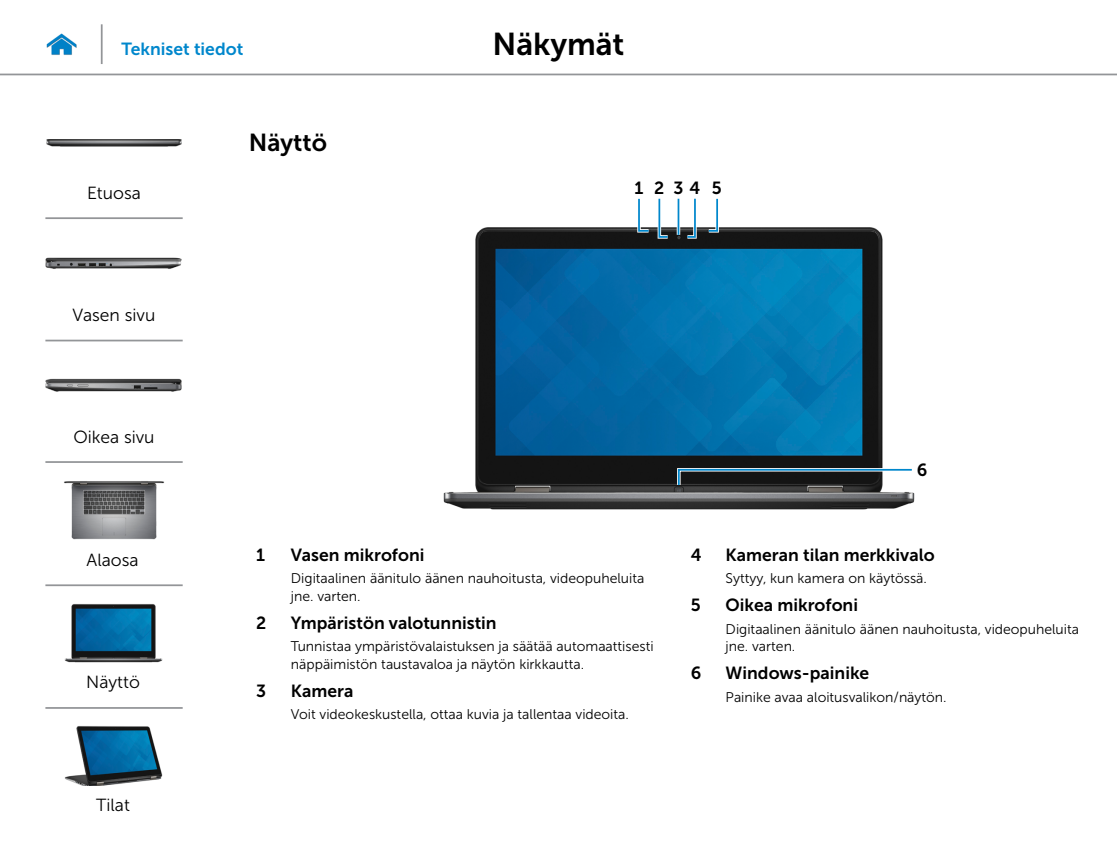
<style>
.page{position:relative;width:1117px;height:844px;background:#fff}
.page>*{position:absolute;margin:0;border:0;box-sizing:border-box;transform-origin:0 0}
.t1{font:31.5px "Museo Sans For Dell 700";color:#000}
.Head2{font:24.5px "Museo Sans For Dell 700";color:#000}
.Callout_Head{font:17.5px "Museo Sans For Dell 700";color:#000}
.t2{font:17.5px "Museo Sans For Dell 300";color:#000}
.t3{font:17.5px "Museo Sans For Dell 700";color:#0087cc}
.Callout-L{font:17.5px "Museo Sans For Dell 700";color:#000}
.Callout_description{font:14px/17.5px "Museo Sans For Dell 300";color:#000}
</style>
<div class="page">
<hr style="left:0;top:74px;width:1116px;height:1px;background:#939598">
<img style="left:46px;top:33px;width:31px;height:22px">
<img style="left:443px;top:227px;width:472px;height:283px">
<svg style="left:676px;top:199px;width:4px;height:36px"></svg>
<hr style="left:677px;top:199px;width:2px;height:36px;background:#0087cc">
<svg style="left:635px;top:198px;width:36px;height:42px"></svg>
<svg style="left:683px;top:198px;width:15px;height:42px"></svg>
<svg style="left:705px;top:198px;width:15px;height:36px"></svg>
<svg style="left:675px;top:466px;width:240px;height:22px;background:#465157"></svg>
<hr style="left:101px;top:24px;width:2px;height:40px;background:#939598">
<img style="left:46px;top:139px;width:136px;height:8px">
<img style="left:45px;top:257px;width:137px;height:12px">
<img style="left:45px;top:378px;width:137px;height:14px">
<img style="left:64px;top:481px;width:100px;height:58px">
<img style="left:65px;top:604px;width:98px;height:58px">
<img style="left:65px;top:726px;width:98px;height:59px">
<hr style="left:45px;top:217px;width:138px;height:2px;background:#939598">
<hr style="left:45px;top:339px;width:138px;height:2px;background:#939598">
<hr style="left:45px;top:461px;width:138px;height:2px;background:#939598">
<hr style="left:45px;top:584px;width:138px;height:2px;background:#939598">
<hr style="left:45px;top:706px;width:138px;height:2px;background:#939598">
<p class="t3" style="left:122px;top:39px;width:123px">Tekniset tiedot</p>
<h1 class="t1" style="left:492px;top:26px;width:133px">Näkymät</h1>
<p class="t2" style="left:87px;top:183px;width:55px">Etuosa</p>
<p class="t2" style="left:73px;top:305px;width:84px">Vasen sivu</p>
<p class="t2" style="left:73px;top:428px;width:83px">Oikea sivu</p>
<p class="t2" style="left:87px;top:550px;width:53px">Alaosa</p>
<p class="t2" style="left:86px;top:672px;width:55px">Näyttö</p>
<p class="t2" style="left:96px;top:795px;width:35px">Tilat</p>
<p class="Head2" style="left:249px;top:128px;width:80px">Näyttö</p>
<p class="Callout-L" style="left:634px;top:178px;width:10px">1</p>
<p class="Callout-L" style="left:654px;top:178px;width:12px">2</p>
<p class="Callout-L" style="left:673px;top:178px;width:28px">3 4</p>
<p class="Callout-L" style="left:711px;top:178px;width:11px">5</p>
<p class="Callout-L" style="left:916px;top:460px;width:12px">6</p>
<p class="Callout_Head" style="left:256px;top:544px;width:10px">1</p>
<p class="Callout_Head" style="left:291px;top:544px;width:135px">Vasen mikrofoni</p>
<p class="Callout_description" style="left:291px;top:569px;width:355px">Digitaalinen äänitulo äänen nauhoitusta, videopuheluita jne. varten.</p>
<p class="Callout_Head" style="left:256px;top:612px;width:12px">2</p>
<p class="Callout_Head" style="left:291px;top:612px;width:207px">Ympäristön valotunnistin</p>
<p class="Callout_description" style="left:291px;top:637px;width:364px">Tunnistaa ympäristövalaistuksen ja säätää automaattisesti näppäimistön taustavaloa ja näytön kirkkautta.</p>
<p class="Callout_Head" style="left:256px;top:680px;width:12px">3</p>
<p class="Callout_Head" style="left:291px;top:680px;width:64px">Kamera</p>
<p class="Callout_description" style="left:291px;top:705px;width:339px">Voit videokeskustella, ottaa kuvia ja tallentaa videoita.</p>
<p class="Callout_Head" style="left:690px;top:544px;width:12px">4</p>
<p class="Callout_Head" style="left:725px;top:544px;width:210px">Kameran tilan merkkivalo</p>
<p class="Callout_description" style="left:725px;top:569px;width:203px">Syttyy, kun kamera on käytössä.</p>
<p class="Callout_Head" style="left:690px;top:595px;width:11px">5</p>
<p class="Callout_Head" style="left:725px;top:595px;width:134px">Oikea mikrofoni</p>
<p class="Callout_description" style="left:725px;top:620px;width:355px">Digitaalinen äänitulo äänen nauhoitusta, videopuheluita jne. varten.</p>
<p class="Callout_Head" style="left:690px;top:663px;width:12px">6</p>
<p class="Callout_Head" style="left:725px;top:663px;width:145px">Windows-painike</p>
<p class="Callout_description" style="left:725px;top:688px;width:222px">Painike avaa aloitusvalikon/näytön.</p>
</div>
